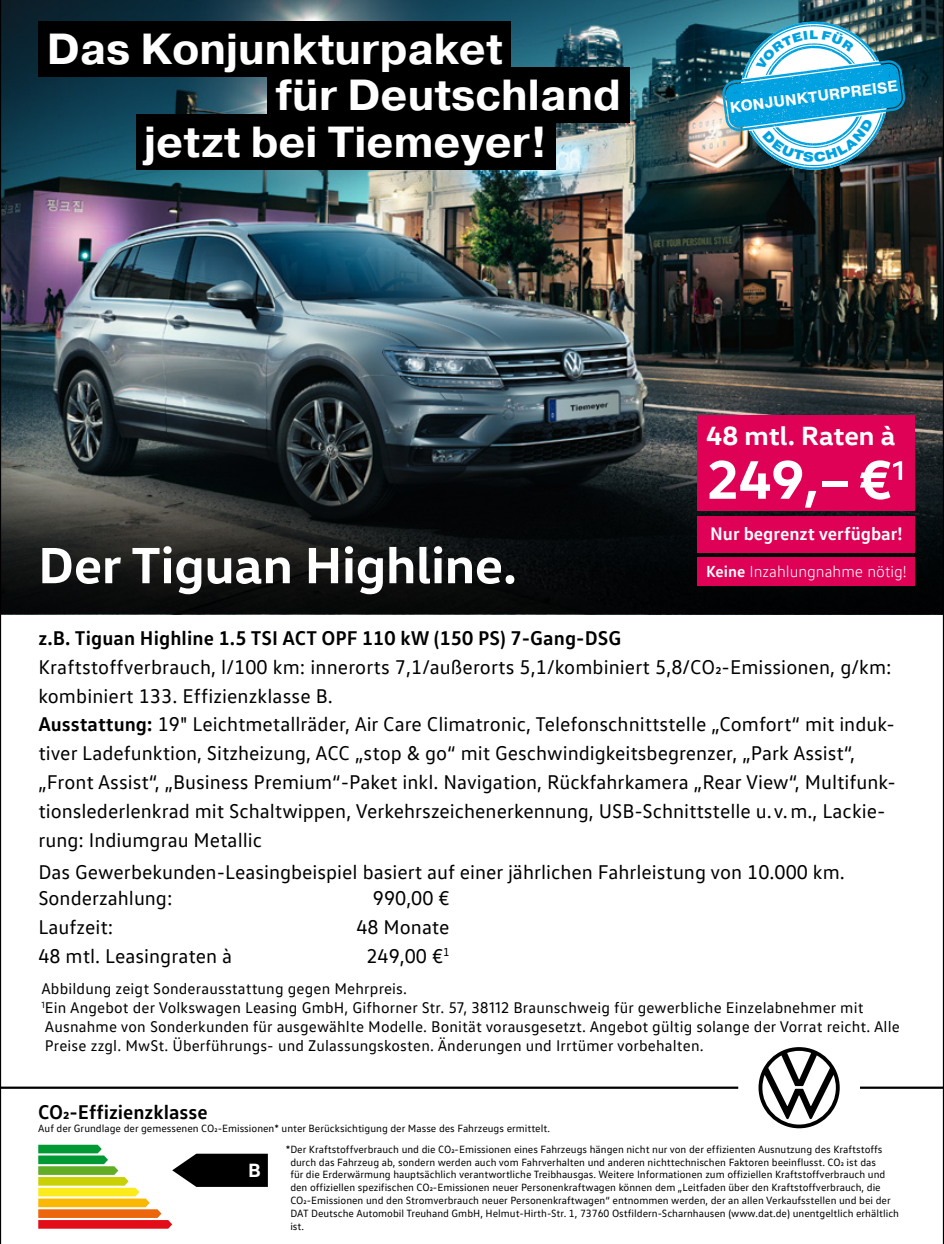
<style>
.page{position:relative;width:944px;height:1244px;background:#fff}
.page>*{position:absolute;margin:0;border:0;box-sizing:border-box;transform-origin:0 0}
.t1{font:700 55.12px "VW Head";color:#fff}
.t2{font:700 51.98px "VW Head";color:#fff}
.t3{font:700 43.43px/92.9px "Pragmatica";color:#fff}
.t4{font:700 26.78px "VW Head";color:#fff}
.t5{font:20.25px/28.8px "VW Text";color:#000}
.t6{font:700 20.25px "VW Text";letter-spacing:.005em;color:#000}
.t7{font:700 19.57px "VW Head";color:#fff}
.t8{font:700 18.45px "VW Text";color:#fff}
.t9{font:300 16.2px "VW Text";color:#fff}
.t10{font:15.75px/18.9px "VW Text";letter-spacing:.01em;color:#000}
.t11{font:700 15.3px "Pragmatica";color:#fff}
.t12{font:10.8px/12.8px "VW Text";color:#000}
.s1{font-family:"VW Text";font-weight:400}
.s2{font-weight:700}
</style>
<div class="page">
<img style="left:0;top:0;width:944px;height:1244px">
<img style="left:722px;top:22px;width:183px;height:148px">
<h3 class="t3" style="left:144px;top:3px;width:405px;text-indent:-97px">Das Konjunkturpaket jetzt bei Tiemeyer!</h3>
<h3 class="t3" style="left:275px;top:49px;width:347px">für Deutschland</h3>
<h3 class="t11" style="left:729px;top:97px;width:170px;rotate:-7deg">KONJUNKTURPREISE</h3>
<h2 class="t2" style="left:38px;top:531px;width:480px">Der Tiguan Highline.</h2>
<h3 class="t4" style="left:707px;top:418px;width:190px">48 mtl. Raten à</h3>
<h1 class="t1" style="left:707px;top:444px;width:200px">249,–€<span class="s1">1</span></h1>
<h3 class="t8" style="left:710px;top:522px;width:194px">Nur begrenzt verfügbar!</h3>
<h3 class="t9" style="left:706px;top:562px;width:202px"><span class="s2">Keine</span> Inzahlungnahme nötig!</h3>
<h3 class="t6" style="left:38px;top:625px;width:584px">z.B. Tiguan Highline 1.5 TSI ACT OPF 110 kW (150 PS) 7-Gang-DSG</h3>
<p class="t5" style="left:38px;top:652px;width:859px">Kraftstoffverbrauch, l/100 km: innerorts 7,1/außerorts 5,1/kombiniert 5,8/CO2-Emissionen, g/km: kombiniert 133. Effizienzklasse B.<br><span class="s2">Ausstattung:</span> 19" Leichtmetallräder, Air Care Climatronic, Telefonschnittstelle „Comfort“ mit induk&shy;tiver Ladefunktion, Sitzheizung, ACC „stop &amp; go“ mit Geschwindigkeitsbegrenzer, „Park Assist“, „Front Assist“, „Business Premium“-Paket inkl. Navigation, Rückfahrkamera „Rear View“, Multifunk&shy;tionslederlenkrad mit Schaltwippen, Verkehrszeichenerkennung, USB-Schnittstelle u.v.m., Lackie&shy;rung: Indiumgrau Metallic</p>
<h3 class="t5" style="left:38px;top:857px;width:808px">Das Gewerbekunden-Leasingbeispiel basiert auf einer jährlichen Fahrleistung von 10.000 km.</h3>
<h3 class="t5" style="left:38px;top:883px;width:136px">Sonderzahlung:</h3>
<h3 class="t5" style="left:373px;top:883px;width:78px">990,00 €</h3>
<h3 class="t5" style="left:38px;top:912px;width:76px">Laufzeit:</h3>
<h3 class="t5" style="left:356px;top:912px;width:95px">48 Monate</h3>
<h3 class="t5" style="left:38px;top:941px;width:195px">48 mtl. Leasingraten à</h3>
<h3 class="t5" style="left:366px;top:941px;width:85px">249,00 €<sup>1</sup></h3>
<p class="t10" style="left:41px;top:979px;width:860px">Abbildung zeigt Sonderausstattung gegen Mehrpreis.<br><sup>1</sup>Ein Angebot der Volkswagen Leasing GmbH, Gifhorner Str. 57, 38112 Braunschweig für gewerbliche Einzelabnehmer mit Ausnahme von Sonderkunden für ausgewählte Modelle. Bonität vorausgesetzt. Angebot gültig solange der Vorrat reicht. Alle Preise zzgl. MwSt. Überführungs- und Zulassungskosten. Änderungen und Irrtümer vorbehalten.</p>
<h3 class="t6" style="left:38px;top:1099px;width:171px">CO2-Effizienzklasse</h3>
<p class="t12" style="left:286px;top:1118px;width:598px;line-height:20.5px;text-indent:-247px">Auf der Grundlage der gemessenen CO2-Emissionen* unter Berücksichtigung der Masse des Fahrzeugs ermittelt.<br>*Der Kraftstoffverbrauch und die CO2-Emissionen eines Fahrzeugs hängen nicht nur von der effizienten Ausnutzung des Kraftstoffs</p>
<p class="t12" style="left:290px;top:1155px;width:610px">durch das Fahrzeug ab, sondern werden auch vom Fahrverhalten und anderen nichttechnischen Faktoren beeinflusst. CO2 ist das<br>für die Erderwärmung hauptsächlich verantwortliche Treibhausgas. Weitere Informationen zum offiziellen Kraftstoffverbrauch und den offiziellen spezifischen CO2-Emissionen neuer Personenkraftwagen können dem „Leitfaden über den Kraftstoffverbrauch, die CO2-Emissionen und den Stromverbrauch neuer Personenkraftwagen“ entnommen werden, der an allen Verkaufsstellen und bei der DAT Deutsche Automobil Treuhand GmbH, Helmut-Hirth-Str. 1, 73760 Ostfildern-Scharnhausen (www.dat.de) unentgeltlich erhältlich ist.</p>
<h3 class="t7" style="left:248px;top:1157px;width:14px">B</h3>
</div>
